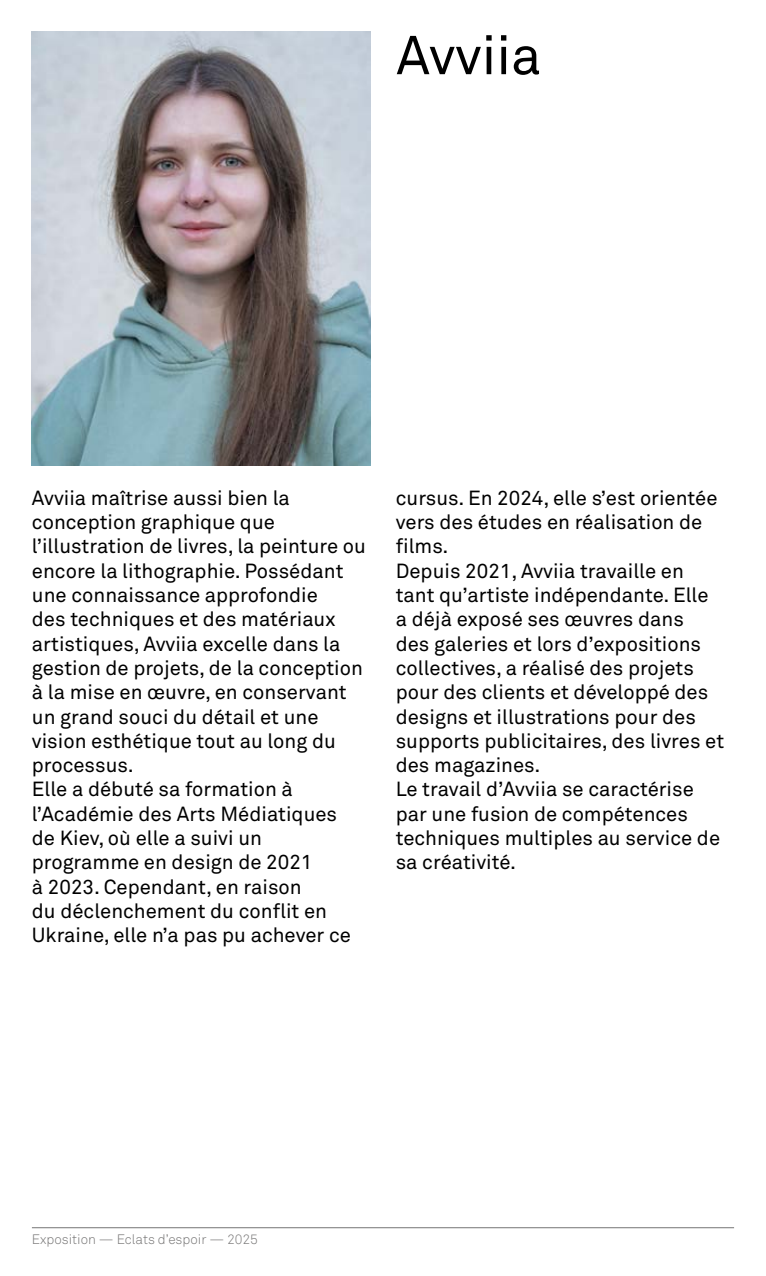
<style>
.page{position:relative;width:766px;height:1276px;background:#fff}
.page>*{position:absolute;margin:0;border:0;box-sizing:border-box;transform-origin:0 0}
.t1{font:54px "Akkurat Pro";color:#000}
.t2{font:20.25px/24.3px "Akkurat Pro";color:#000}
.t3{font:300 13.5px "Akkurat Pro";color:#757474}
</style>
<div class="page">
<hr style="left:32px;top:1227px;width:701px;height:1px;background:#757474">
<img style="left:32px;top:32px;width:338px;height:434px">
<h1 class="t1" style="left:396px;top:24px;width:146px">Avviia</h1>
<p class="t2" style="left:32px;top:485px;width:335px">Avviia maîtrise aussi bien la conception graphique que l’illustration de livres, la peinture ou encore la lithographie. Possédant une connaissance approfondie<br>des techniques et des matériaux artistiques, Avviia excelle dans la gestion de projets, de la conception à la mise en œuvre, en conservant un grand souci du détail et une vision esthétique tout au long du processus.<br>Elle a débuté sa formation à l’Académie des Arts Médiatiques<br>de Kiev, où elle a suivi un programme en design de 2021<br>à 2023. Cependant, en raison<br>du déclenchement du conflit en<br>Ukraine, elle n’a pas pu achever ce</p>
<p class="t2" style="left:395px;top:485px;width:330px">cursus. En 2024, elle s’est orientée vers des études en réalisation de films.<br>Depuis 2021, Avviia travaille en tant qu’artiste indépendante. Elle a déjà exposé ses œuvres dans<br>des galeries et lors d’expositions collectives, a réalisé des projets pour des clients et développé des designs et illustrations pour des supports publicitaires, des livres et des magazines.<br>Le travail d’Avviia se caractérise par une fusion de compétences techniques multiples au service de sa créativité.</p>
<p class="t3" style="left:32px;top:1231px;width:227px">Exposition — Eclats d’espoir — 2025</p>
</div>
